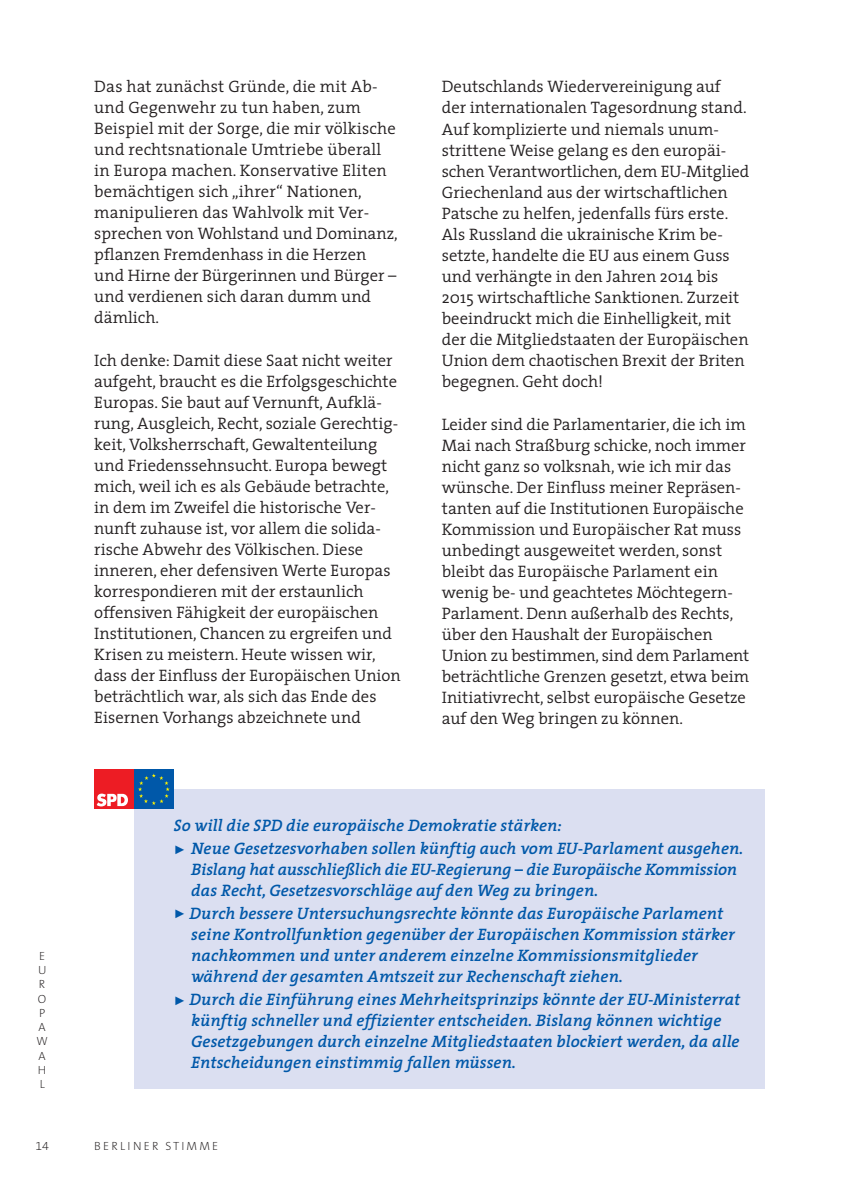
<style>
.page{position:relative;width:844px;height:1191px;background:#fff}
.page>*{position:absolute;margin:0;border:0;box-sizing:border-box;transform-origin:0 0}
.t1{font:300 16.62px/21px "The Serif";color:#231f20}
.t2{font:italic 600 16.62px/21px "The Serif";letter-spacing:.005em;color:#0058a9}
.t3{font:200 12.25px "The Sans B2";color:#231f20}
.t4{font:200 11.9px/14.3px "The Sans B2";letter-spacing:.18em;color:#231f20}
.s1{font-family:"Arial";font-weight:700;font-size:12.25px}
</style>
<div class="page">
<div style="left:134px;top:789px;width:630px;height:299px;background:#dbdff1"></div>
<div style="left:94px;top:769px;width:40px;height:40px;background:#ed1c24"></div>
<svg style="left:97px;top:793px;width:31px;height:13px"></svg>
<div style="left:134px;top:769px;width:40px;height:40px;background:#0058a9"></div>
<svg style="left:138px;top:773px;width:32px;height:32px"></svg>
<p class="t4" style="left:36px;top:950px;width:13px">E<br>U<br>R<br>O<br>P<br>A<br>W<br>A<br>H<br>L</p>
<p class="t1" style="left:94px;top:77px;width:305px">Das hat zunächst Gründe, die mit Ab&shy;und Gegenwehr zu tun haben, zum Beispiel mit der Sorge, die mir völkische und rechtsnationale Umtriebe überall in Europa machen. Konservative Eliten bemächtigen sich „ihrer“ Nationen, manipulieren das Wahlvolk mit Ver&shy;sprechen von Wohlstand und Dominanz, pflanzen Fremdenhass in die Herzen und Hirne der Bürgerinnen und Bürger – und verdienen sich daran dumm und dämlich.</p>
<p class="t1" style="left:94px;top:352px;width:308px">Ich denke: Damit diese Saat nicht weiter aufgeht, braucht es die Erfolgsgeschichte Europas. Sie baut auf Vernunft, Aufklä&shy;rung, Ausgleich, Recht, soziale Gerechtig&shy;keit, Volksherrschaft, Gewaltenteilung und Friedenssehnsucht. Europa bewegt mich, weil ich es als Gebäude betrachte, in dem im Zweifel die historische Ver&shy;nunft zuhause ist, vor allem die solida&shy;rische Abwehr des Völkischen. Diese inneren, eher defensiven Werte Europas korrespondieren mit der erstaunlich offensiven Fähigkeit der europäischen Institutionen, Chancen zu ergreifen und Krisen zu meistern. Heute wissen wir, dass der Einfluss der Europäischen Union beträchtlich war, als sich das Ende des Eisernen Vorhangs abzeichnete und</p>
<p class="t1" style="left:441px;top:77px;width:309px">Deutschlands Wiedervereinigung auf<br>der internationalen Tagesordnung stand.<br>Auf komplizierte und niemals unum&shy;strittene Weise gelang es den europäi&shy;schen Verantwortlichen, dem EU-Mitglied Griechenland aus der wirtschaftlichen Patsche zu helfen, jedenfalls fürs erste.<br>Als Russland die ukrainische Krim be&shy;setzte, handelte die EU aus einem Guss und verhängte in den Jahren 2014 bis 2015 wirtschaftliche Sanktionen. Zurzeit beeindruckt mich die Einhelligkeit, mit der die Mitgliedstaaten der Europäischen Union dem chaotischen Brexit der Briten begegnen. Geht doch!</p>
<p class="t1" style="left:441px;top:415px;width:309px">Leider sind die Parlamentarier, die ich im Mai nach Straßburg schicke, noch immer nicht ganz so volksnah, wie ich mir das wünsche. Der Einfluss meiner Repräsen&shy;tanten auf die Institutionen Europäische Kommission und Europäischer Rat muss unbedingt ausgeweitet werden, sonst bleibt das Europäische Parlament ein wenig be- und geachtetes Möchtegern-Parlament. Denn außerhalb des Rechts, über den Haushalt der Europäischen Union zu bestimmen, sind dem Parlament beträchtliche Grenzen gesetzt, etwa beim Initiativrecht, selbst europäische Gesetze auf den Weg bringen zu können.</p>
<p class="t2" style="left:174px;top:816px;width:571px;line-height:22.8px">So will die SPD die europäische Demokratie stärken:<br><span class="s1">►</span> Neue Gesetzesvorhaben sollen künftig auch vom EU-Parlament ausgehen.</p>
<p class="t2" style="left:191px;top:860px;width:547px">Bislang hat ausschließlich die EU-Regierung – die Europäische Kommission das Recht, Gesetzesvorschläge auf den Weg zu bringen.</p>
<p class="t2" style="left:191px;top:904px;width:545px;text-indent:-17px"><span class="s1">►</span> Durch bessere Untersuchungsrechte könnte das Europäische Parlament seine Kontrollfunktion gegenüber der Europäischen Kommission stärker nachkommen und unter anderem einzelne Kommissionsmitglieder während der gesamten Amtszeit zur Rechenschaft ziehen.</p>
<p class="t2" style="left:191px;top:990px;width:550px;text-indent:-17px"><span class="s1">►</span> Durch die Einführung eines Mehrheitsprinzips könnte der EU-Ministerrat künftig schneller und effizienter entscheiden. Bislang können wichtige Gesetzgebungen durch einzelne Mitgliedstaaten blockiert werden, da alle Entscheidungen einstimmig fallen müssen.</p>
<p class="t3" style="left:35px;top:1142px;width:15px">14</p>
<p class="t4" style="left:94px;top:1140px;width:125px">BERLINER STIMME</p>
</div>
